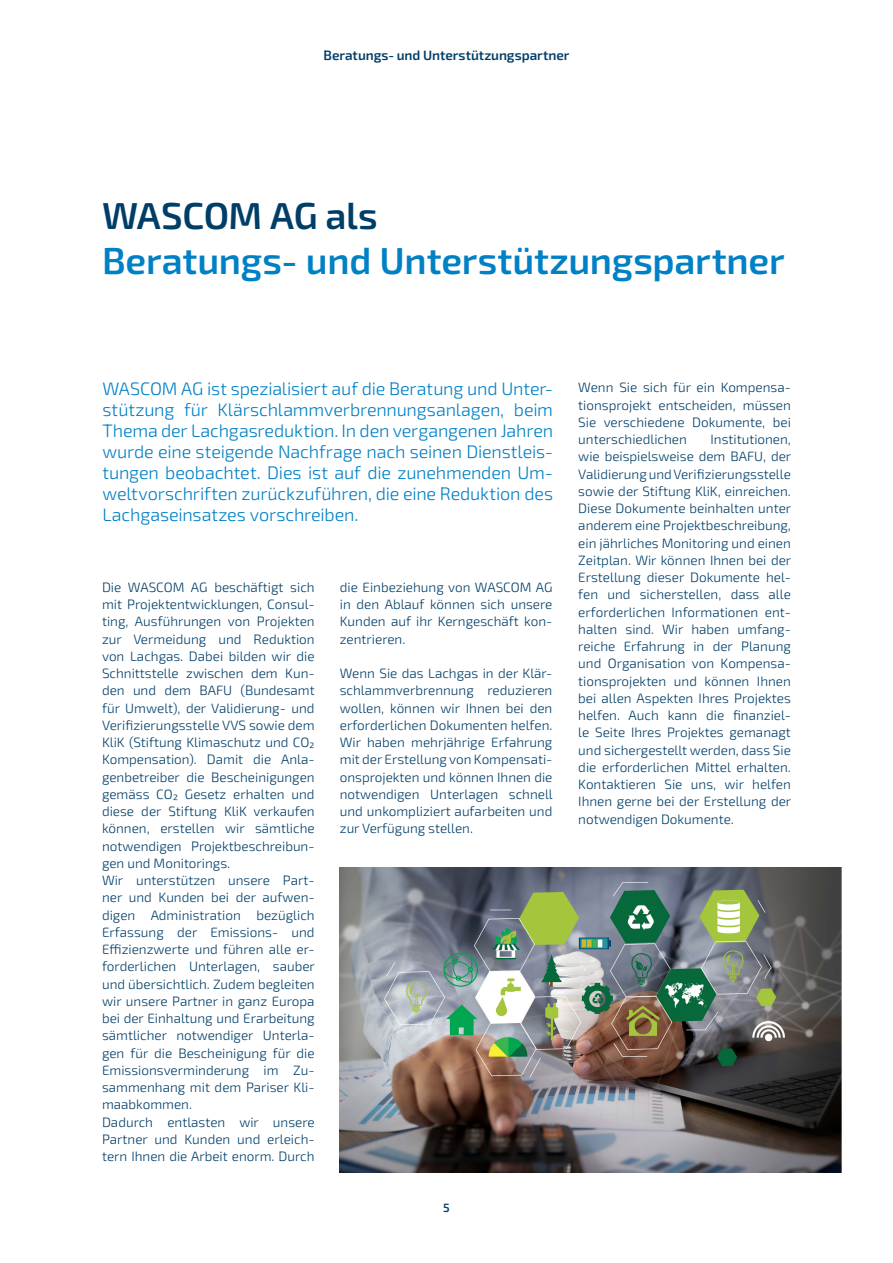
<style>
.page{position:relative;width:893px;height:1263px;background:#fff}
.page>*{position:absolute;margin:0;border:0;box-sizing:border-box;transform-origin:0 0}
.t1{font:600 37.5px "Exo 2";letter-spacing:-.005em;color:#0080c5}
.t2{font:600 37.5px "Exo 2";letter-spacing:-.015em;color:#003e68}
.t3{font:300 18px/21px "Exo 2";letter-spacing:-.01em;color:#0080c5;text-align:justify}
.t4{font:300 13.5px/17.2px "Exo 2";color:#003e68;text-align:justify}
.t5{font:600 13.5px "Exo 2";color:#003e68}
.t6{font:600 12px "Exo 2";color:#003e68}
</style>
<div class="page">
<img style="left:340px;top:867px;width:502px;height:305px">
<p class="t5" style="left:323px;top:46px;width:247px">Beratungs- und Unterstützungspartner</p>
<p class="t2" style="left:102px;top:189px;width:277px">WASCOM AG als</p>
<p class="t1" style="left:102px;top:234px;width:684px">Beratungs- und Unterstützungspartner</p>
<p class="t3" style="left:102px;top:378px;width:452px">WASCOM AG ist spezialisiert auf die Beratung und Unter&shy;stützung für Klärschlammverbrennungsanlagen, beim Thema der Lachgasreduktion. In den vergangenen Jahren wurde eine steigende Nachfrage nach seinen Dienstleis&shy;tungen beobachtet. Dies ist auf die zunehmenden Um&shy;weltvorschriften zurückzuführen, die eine Reduktion des Lachgaseinsatzes vorschreiben.</p>
<p class="t4" style="left:102px;top:578px;width:214px">Die WASCOM AG beschäftigt sich mit Projektentwicklungen, Consul&shy;ting, Ausführungen von Projekten zur Vermeidung und Reduktion von Lachgas. Dabei bilden wir die Schnittstelle zwischen dem Kun&shy;den und dem BAFU (Bundesamt für Umwelt), der Validierung- und Verifizierungsstelle VVS sowie dem KliK (Stiftung Klimaschutz und CO₂<br>Kompensation). Damit die Anla&shy;genbetreiber die Bescheinigungen gemäss CO₂ Gesetz erhalten und diese der Stiftung KliK verkaufen können, erstellen wir sämtliche notwendigen Projektbeschreibun&shy;gen und Monitorings.</p>
<p class="t4" style="left:102px;top:871px;width:214px">Wir unterstützen unsere Part&shy;ner und Kunden bei der aufwen&shy;digen Administration bezüglich Erfassung der Emissions- und Effizienzwerte und führen alle er&shy;forderlichen Unterlagen, sauber und übersichtlich. Zudem begleiten wir unsere Partner in ganz Europa bei der Einhaltung und Erarbeitung sämtlicher notwendiger Unterla&shy;gen für die Bescheinigung für die Emissionsverminderung im Zu&shy;sammenhang mit dem Pariser Kli&shy;maabkommen.</p>
<p class="t4" style="left:102px;top:1113px;width:214px">Dadurch entlasten wir unsere Partner und Kunden und erleich&shy;tern Ihnen die Arbeit enorm. Durch</p>
<p class="t4" style="left:340px;top:578px;width:214px">die Einbeziehung von WASCOM AG in den Ablauf können sich unsere Kunden auf ihr Kerngeschäft kon&shy;zentrieren.</p>
<p class="t4" style="left:340px;top:664px;width:214px">Wenn Sie das Lachgas in der Klär&shy;schlammverbrennung reduzieren wollen, können wir Ihnen bei den erforderlichen Dokumenten helfen.<br>Wir haben mehrjährige Erfahrung mit der Erstellung von Kompensati&shy;onsprojekten und können Ihnen die notwendigen Unterlagen schnell und unkompliziert aufarbeiten und zur Verfügung stellen.</p>
<p class="t6" style="left:443px;top:1199px;width:8px">5</p>
<p class="t4" style="left:578px;top:378px;width:214px">Wenn Sie sich für ein Kompensa&shy;tionsprojekt entscheiden, müssen Sie verschiedene Dokumente, bei unterschiedlichen</p>
<p class="t4" style="left:578px;top:430px;width:214px;text-indent:132px">Institutionen, wie beispielsweise dem BAFU, der Validierung und Verifizierungsstelle sowie der Stiftung KliK, einreichen.<br>Diese Dokumente beinhalten unter anderem eine Projektbeschreibung, ein jährliches Monitoring und einen Zeitplan. Wir können Ihnen bei der Erstellung dieser Dokumente hel&shy;fen und sicherstellen, dass alle erforderlichen Informationen ent&shy;halten sind. Wir haben umfang&shy;reiche Erfahrung in der Planung und Organisation von Kompensa&shy;tionsprojekten und können Ihnen bei allen Aspekten Ihres Projektes helfen. Auch kann die finanziel&shy;le Seite Ihres Projektes gemanagt und sichergestellt werden, dass Sie die erforderlichen Mittel erhalten.<br>Kontaktieren Sie uns, wir helfen Ihnen gerne bei der Erstellung der notwendigen Dokumente.</p>
</div>
